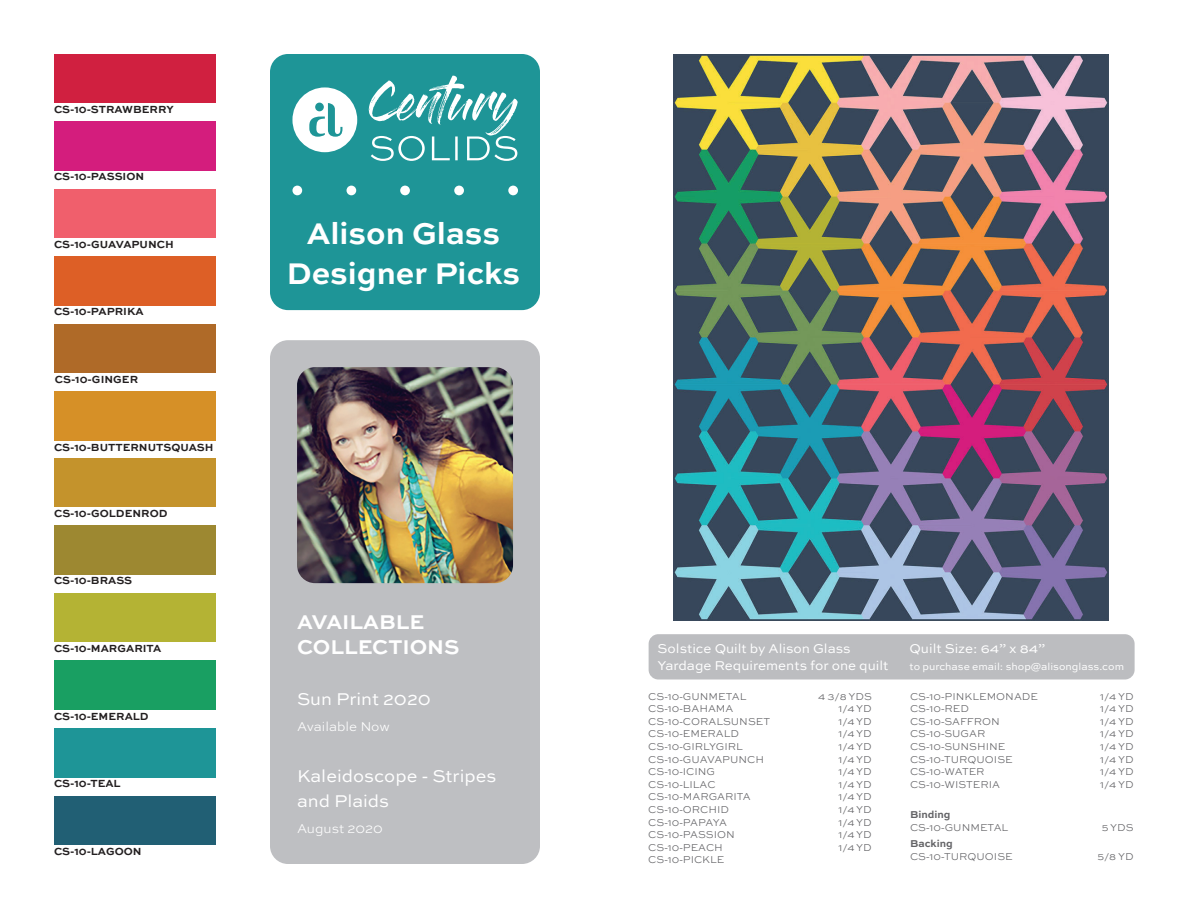
<style>
.page{position:relative;width:1188px;height:918px;background:#fff}
.page>*{position:absolute;margin:0;border:0;box-sizing:border-box;transform-origin:0 0}
.t1{font:700 31.5px/40.5px "Sweet Sans";color:#fff;text-align:center}
.t2{font:700 21px/25.5px "Sweet Sans";color:#fff}
.t3{font:18px/25.5px "Sweet Sans";color:#fff}
.t4{font:13.5px/16.2px "Sweet Sans";color:#fff}
.t5{font:300 13.5px "Sweet Sans";color:#fff}
.t6{font:700 10.8px "Sweet Sans";color:#231f20}
.t7{font:300 10.5px/12.6px "Sweet Sans";color:#636366}
.t8{font:10.5px "Sweet Sans";color:#fff}
.t9{font:700 10.5px "Sweet Sans";color:#636366}
</style>
<div class="page">
<div style="left:270px;top:340px;width:270px;height:524px;background:#bebfc2;border-radius:18px"></div>
<div style="left:54px;top:54px;width:162px;height:49px;background:#d02040"></div>
<div style="left:54px;top:122px;width:162px;height:48px;background:#d41d7d"></div>
<div style="left:54px;top:189px;width:162px;height:49px;background:#f05f6c"></div>
<div style="left:54px;top:257px;width:162px;height:48px;background:#dd5f26"></div>
<div style="left:54px;top:324px;width:162px;height:49px;background:#af6a28"></div>
<div style="left:54px;top:392px;width:162px;height:48px;background:#d69027"></div>
<div style="left:54px;top:458px;width:162px;height:49px;background:#c4932c"></div>
<div style="left:54px;top:526px;width:162px;height:48px;background:#9d8831"></div>
<div style="left:54px;top:593px;width:162px;height:49px;background:#b4b334"></div>
<div style="left:54px;top:661px;width:162px;height:48px;background:#199f62"></div>
<div style="left:54px;top:729px;width:162px;height:48px;background:#1e9597"></div>
<div style="left:54px;top:796px;width:162px;height:49px;background:#215f74"></div>
<div style="left:270px;top:54px;width:270px;height:256px;background:#1e9597;border-radius:18px"></div>
<svg style="left:369px;top:76px;width:149px;height:85px"></svg>
<svg style="left:292px;top:87px;width:65px;height:65px"></svg>
<div style="left:292px;top:186px;width:10px;height:9px;background:#fff;border-radius:50%"></div>
<div style="left:347px;top:186px;width:9px;height:9px;background:#fff;border-radius:50%"></div>
<div style="left:454px;top:186px;width:10px;height:9px;background:#fff;border-radius:50%"></div>
<div style="left:508px;top:186px;width:10px;height:9px;background:#fff;border-radius:50%"></div>
<div style="left:400px;top:186px;width:10px;height:9px;background:#fff;border-radius:50%"></div>
<img style="left:297px;top:367px;width:216px;height:216px">
<div style="left:649px;top:634px;width:486px;height:46px;background:#bcbdc0;border-radius:10px"></div>
<img style="left:673px;top:55px;width:436px;height:566px">
<p class="t6" style="left:54px;top:103px;width:121px">CS-10-STRAWBERRY</p>
<p class="t6" style="left:54px;top:170px;width:92px">CS-10-PASSION</p>
<p class="t6" style="left:54px;top:238px;width:121px">CS-10-GUAVAPUNCH</p>
<p class="t6" style="left:54px;top:306px;width:91px">CS-10-PAPRIKA</p>
<p class="t6" style="left:55px;top:373px;width:85px">CS-10-GINGER</p>
<p class="t6" style="left:54px;top:441px;width:161px">CS-10-BUTTERNUTSQUASH</p>
<p class="t6" style="left:54px;top:507px;width:115px">CS-10-GOLDENROD</p>
<p class="t6" style="left:54px;top:575px;width:80px">CS-10-BRASS</p>
<p class="t6" style="left:54px;top:642px;width:109px">CS-10-MARGARITA</p>
<p class="t6" style="left:54px;top:710px;width:96px">CS-10-EMERALD</p>
<p class="t6" style="left:54px;top:778px;width:68px">CS-10-TEAL</p>
<p class="t6" style="left:54px;top:845px;width:89px">CS-10-LAGOON</p>
<h1 class="t1" style="left:287px;top:214px;width:235px">Alison Glass<br>Designer Picks</h1>
<h2 class="t2" style="left:297px;top:609px;width:164px">AVAILABLE<br>COLLECTIONS</h2>
<h3 class="t3" style="left:297px;top:687px;width:135px">Sun Print 2020</h3>
<p class="t5" style="left:297px;top:718px;width:95px">Available Now</p>
<h3 class="t3" style="left:297px;top:763px;width:201px">Kaleidoscope - Stripes and Plaids</h3>
<p class="t5" style="left:297px;top:820px;width:87px">August 2020</p>
<p class="t4" style="left:658px;top:641px;width:232px">Solstice Quilt by Alison Glass<br>Yardage Requirements for one quilt</p>
<p class="t4" style="left:910px;top:641px;width:137px">Quilt Size: 64” x 84”</p>
<p class="t8" style="left:910px;top:660px;width:216px">to purchase email: shop@alisonglass.com</p>
<p class="t7" style="left:648px;top:690px;width:123px">CS-10-GUNMETAL<br>CS-10-BAHAMA<br>CS-10-CORALSUNSET<br>CS-10-EMERALD<br>CS-10-GIRLYGIRL<br>CS-10-GUAVAPUNCH<br>CS-10-ICING<br>CS-10-LILAC<br>CS-10-MARGARITA<br>CS-10-ORCHID<br>CS-10-PAPAYA<br>CS-10-PASSION<br>CS-10-PEACH<br>CS-10-PICKLE</p>
<p class="t7" style="left:839px;top:690px;width:35px;text-align:justify;text-indent:-20px">4 3/8 YDS 1/4 YD 1/4 YD 1/4 YD 1/4 YD 1/4 YD 1/4 YD 1/4 YD 1/4 YD 1/4 YD 1/4 YD 1/4 YD 1/4 YD</p>
<p class="t7" style="left:910px;top:690px;width:129px">CS-10-PINKLEMONADE<br>CS-10-RED<br>CS-10-SAFFRON<br>CS-10-SUGAR<br>CS-10-SUNSHINE<br>CS-10-TURQUOISE<br>CS-10-WATER<br>CS-10-WISTERIA</p>
<p class="t9" style="left:910px;top:809px;width:42px">Binding</p>
<p class="t7" style="left:910px;top:822px;width:100px">CS-10-GUNMETAL</p>
<p class="t9" style="left:910px;top:838px;width:44px">Backing</p>
<p class="t7" style="left:910px;top:850px;width:104px">CS-10-TURQUOISE</p>
<p class="t7" style="left:1100px;top:690px;width:35px;text-align:justify">1/4 YD 1/4 YD 1/4 YD 1/4 YD 1/4 YD 1/4 YD 1/4 YD 1/4 YD</p>
<p class="t7" style="left:1102px;top:822px;width:34px">5 YDS</p>
<p class="t7" style="left:1097px;top:850px;width:38px">5/8 YD</p>
</div>
